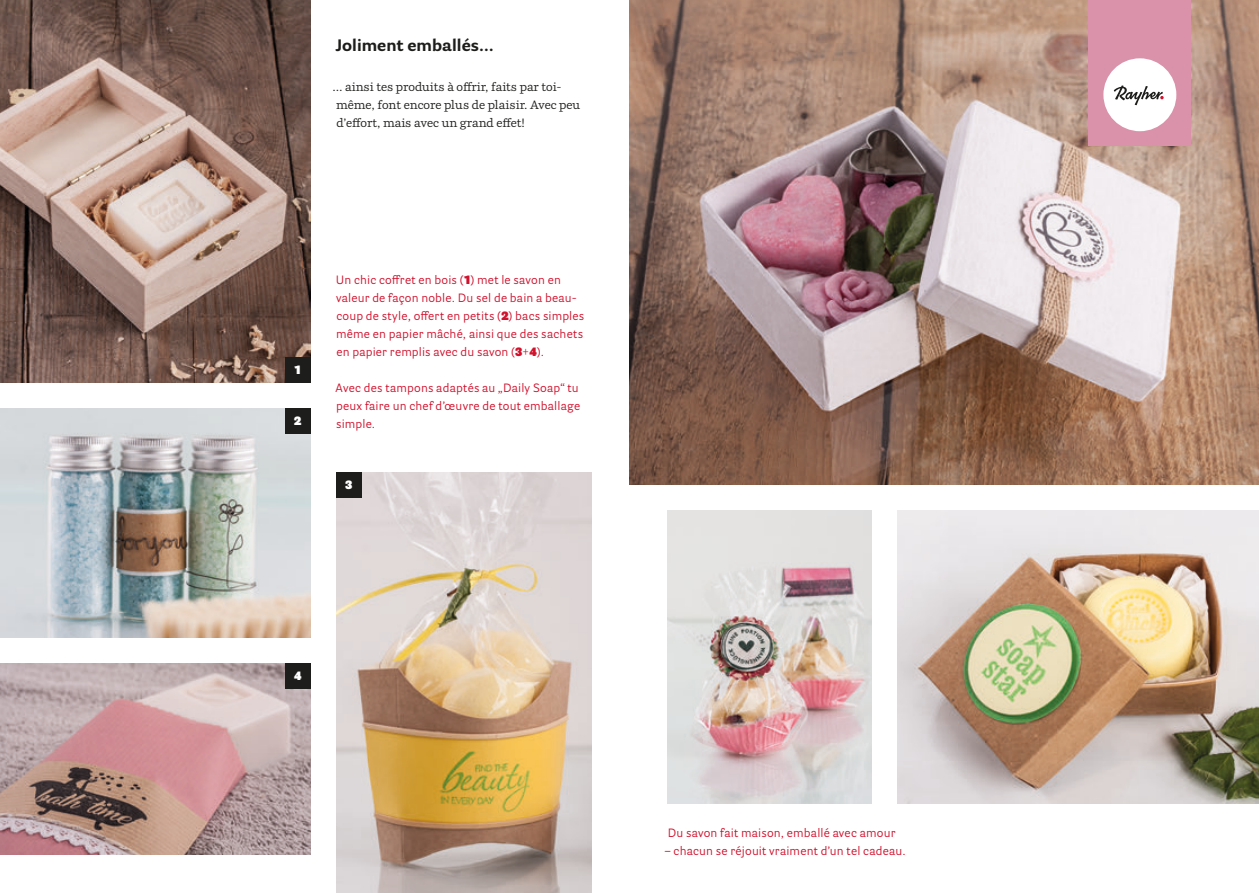
<style>
.page{position:relative;width:1259px;height:893px;background:#fff}
.page>*{position:absolute;margin:0;border:0;box-sizing:border-box;transform-origin:0 0}
.t1{font:700 16.5px "Parry Grotesque Pro";color:#1d1d1b}
.t2{font:12px/18px "Parry Grotesque Pro";letter-spacing:.015em;color:#d0122d}
.t3{font:12px/18px "Parry Pro";color:#1d1d1b}
.t4{font:900 12px "Parry Grotesque Pro";color:#fff}
.s1{font-weight:900}
</style>
<div class="page">
<img style="left:897px;top:510px;width:362px;height:294px">
<img style="left:0;top:408px;width:310px;height:230px">
<img style="left:0;top:663px;width:310px;height:192px">
<img style="left:336px;top:473px;width:255px;height:420px">
<img style="left:0;top:0;width:310px;height:383px">
<img style="left:629px;top:0;width:630px;height:485px">
<div style="left:1089px;top:0;width:102px;height:146px;background:#d992aa"></div>
<div style="left:1103px;top:58px;width:73px;height:73px;background:#fff;border-radius:50%"></div>
<svg style="left:1113px;top:85px;width:50px;height:20px"></svg>
<img style="left:668px;top:510px;width:204px;height:294px">
<div style="left:285px;top:408px;width:25px;height:26px;background:#1d1d1b"></div>
<div style="left:336px;top:472px;width:25px;height:25px;background:#1d1d1b"></div>
<div style="left:285px;top:663px;width:25px;height:26px;background:#1d1d1b"></div>
<div style="left:285px;top:357px;width:25px;height:26px;background:#1d1d1b"></div>
<h1 class="t1" style="left:336px;top:33px;width:159px">Joliment emballés…</h1>
<p class="t3" style="left:332px;top:78px;width:249px">… ainsi tes produits à offrir, faits par toi&shy;même, font encore plus de plaisir. Avec peu d’effort, mais avec un grand effet!</p>
<p class="t4" style="left:294px;top:361px;width:8px">1</p>
<p class="t4" style="left:294px;top:412px;width:9px">2</p>
<p class="t2" style="left:336px;top:271px;width:250px">Un chic coffret en bois (<span class="s1">1</span>) met le savon en valeur de façon noble. Du sel de bain a beau&shy;coup de style, offert en petits (<span class="s1">2</span>) bacs simples même en papier mâché, ainsi que des sachets en papier remplis avec du savon (<span class="s1">3</span>+<span class="s1">4</span>).</p>
<p class="t2" style="left:336px;top:379px;width:246px">Avec des tampons adaptés au „Daily Soap“ tu peux faire un chef d’œuvre de tout emballage simple.</p>
<p class="t4" style="left:345px;top:476px;width:9px">3</p>
<p class="t4" style="left:294px;top:667px;width:9px">4</p>
<p class="t2" style="left:668px;top:823px;width:229px">Du savon fait maison, emballé avec amour</p>
<p class="t2" style="left:665px;top:841px;width:242px">– chacun se réjouit vraiment d’un tel cadeau.</p>
</div>
